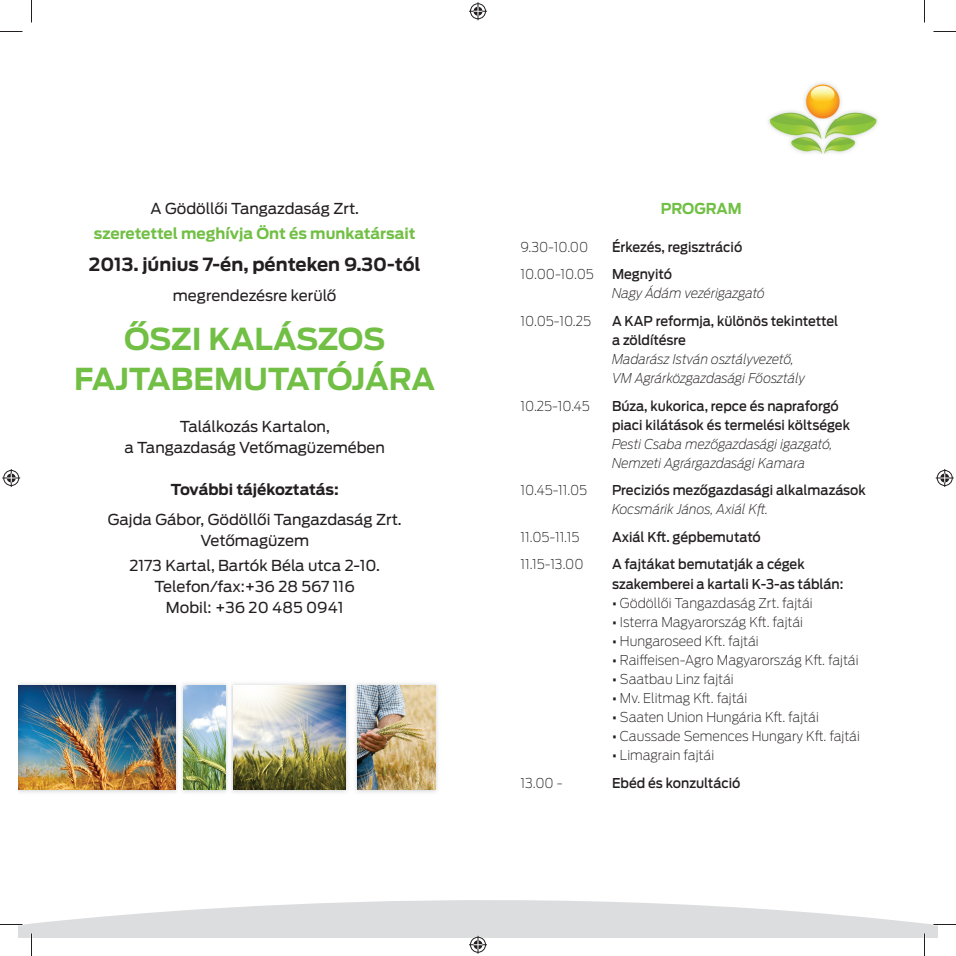
<style>
.page{position:relative;width:956px;height:956px;background:#fff}
.page>*{position:absolute;margin:0;border:0;box-sizing:border-box;transform-origin:0 0}
.t1{font:700 30px/40.5px "Ford Antenna";letter-spacing:-.01em;color:#71bf44;text-align:center}
.t2{font:700 18px "Ford Antenna";color:#231f20}
.t3{font:15px/21px "Ford Antenna";color:#231f20;text-align:center}
.t4{font:700 15px "Ford Antenna";color:#71bf44}
.t5{font:700 15px "Ford Antenna";color:#231f20}
.t6{font:700 15px "Ford Antenna";color:#71bf44;scale:.95 1}
.t7{font:200 13.5px "Ford Antenna";color:#231f20;scale:.95 1}
.t8{font:500 13.5px/19px "Ford Antenna";color:#231f20;scale:.95 1}
.t9{font:italic 200 13.5px/19px "Ford Antenna";letter-spacing:-.01em;color:#231f20;scale:.95 1}
.s1{font-weight:600}
</style>
<div class="page">
<img style="left:803px;top:82px;width:39px;height:72px">
<img style="left:768px;top:111px;width:35px;height:42px">
<img style="left:842px;top:111px;width:36px;height:42px">
<svg style="left:19px;top:900px;width:918px;height:37px;fill:#dcdddf"></svg>
<img style="left:19px;top:683px;width:209px;height:110px">
<img style="left:19px;top:686px;width:157px;height:104px">
<img style="left:179px;top:683px;width:1px;height:110px">
<img style="left:183px;top:686px;width:42px;height:104px">
<img style="left:231px;top:683px;width:117px;height:110px">
<img style="left:233px;top:686px;width:112px;height:104px">
<img style="left:355px;top:683px;width:83px;height:110px">
<img style="left:357px;top:686px;width:78px;height:104px">
<hr style="left:0;top:923px;width:23px;height:2px;background:#fff">
<hr style="left:933px;top:923px;width:23px;height:2px;background:#fff">
<hr style="left:923px;top:933px;width:2px;height:23px;background:#fff">
<svg style="left:0;top:31px;width:22px;height:1px"></svg>
<svg style="left:933px;top:31px;width:23px;height:1px"></svg>
<svg style="left:0;top:924px;width:23px;height:1px"></svg>
<svg style="left:933px;top:924px;width:23px;height:1px"></svg>
<svg style="left:31px;top:0;width:1px;height:22px"></svg>
<svg style="left:31px;top:933px;width:1px;height:23px"></svg>
<svg style="left:924px;top:0;width:1px;height:22px"></svg>
<svg style="left:924px;top:933px;width:1px;height:23px"></svg>
<svg style="left:469px;top:2px;width:18px;height:18px"></svg>
<svg style="left:469px;top:936px;width:18px;height:18px"></svg>
<svg style="left:2px;top:469px;width:18px;height:18px"></svg>
<svg style="left:936px;top:469px;width:18px;height:18px"></svg>
<p class="t3" style="left:150px;top:199px;width:210px">A Gödöllői Tangazdaság Zrt.</p>
<p class="t4" style="left:94px;top:227px;width:323px">szeretettel meghívja Önt és munkatársait</p>
<h2 class="t2" style="left:89px;top:257px;width:333px">2013. június 7-én, pénteken 9.30-tól</h2>
<p class="t3" style="left:173px;top:286px;width:165px">megrendezésre kerülő</p>
<h1 class="t1" style="left:74px;top:321px;width:362px">ŐSZI KALÁSZOS<br>FAJTABEMUTATÓJÁRA</h1>
<p class="t3" style="left:124px;top:417px;width:262px">Találkozás Kartalon,<br>a Tangazdaság Vetőmagüzemében</p>
<p class="t5" style="left:171px;top:484px;width:169px">További tájékoztatás:</p>
<p class="t3" style="left:108px;top:510px;width:295px">Gajda Gábor, Gödöllői Tangazdaság Zrt.<br>Vetőmagüzem</p>
<p class="t3" style="left:130px;top:556px;width:252px">2173 Kartal, Bartók Béla utca 2-10.<br>Telefon/fax:+36 28 567 116<br>Mobil: +36 20 485 0941</p>
<p class="t6" style="left:661px;top:202px;width:87px">PROGRAM</p>
<p class="t7" style="left:520px;top:241px;width:73px">9.30-10.00</p>
<p class="t8" style="left:612px;top:238px;width:139px">Érkezés, regisztráció</p>
<p class="t7" style="left:520px;top:269px;width:79px">10.00-10.05</p>
<p class="t8" style="left:612px;top:266px;width:65px">Megnyitó</p>
<p class="t9" style="left:612px;top:285px;width:163px">Nagy Ádám vezérigazgató</p>
<p class="t7" style="left:520px;top:315px;width:76px">10.05-10.25</p>
<p class="t8" style="left:612px;top:312px;width:240px">A KAP reformja, különös tekintettel a zöldítésre</p>
<p class="t9" style="left:612px;top:350px;width:205px">Madarász István osztályvezető,<br>VM Agrárközgazdasági Főosztály</p>
<p class="t7" style="left:520px;top:400px;width:75px">10.25-10.45</p>
<p class="t8" style="left:612px;top:397px;width:252px">Búza, kukorica, repce és napraforgó piaci kilátások és termelési költségek</p>
<p class="t9" style="left:612px;top:435px;width:234px">Pesti Csaba mezőgazdasági igazgató,<br>Nemzeti Agrárgazdasági Kamara</p>
<p class="t7" style="left:520px;top:485px;width:72px">10.45-11.05</p>
<p class="t8" style="left:612px;top:482px;width:269px">Preciziós mezőgazdasági alkalmazások</p>
<p class="t9" style="left:612px;top:501px;width:166px">Kocsmárik János, Axiál Kft.</p>
<p class="t7" style="left:520px;top:531px;width:63px">11.05-11.15</p>
<p class="t8" style="left:612px;top:528px;width:158px">Axiál Kft. gépbemutató</p>
<p class="t7" style="left:520px;top:559px;width:68px">11.15-13.00</p>
<p class="t8" style="left:612px;top:556px;width:245px">A fajtákat bemutatják a cégek szakemberei a kartali K-3-as táblán:</p>
<p class="t7" style="left:612px;top:597px;width:213px"><span class="s1">•</span> Gödöllői Tangazdaság Zrt. fajtái</p>
<p class="t7" style="left:612px;top:616px;width:203px"><span class="s1">•</span> Isterra Magyarország Kft. fajtái</p>
<p class="t7" style="left:612px;top:635px;width:156px"><span class="s1">•</span> Hungaroseed Kft. fajtái</p>
<p class="t7" style="left:612px;top:654px;width:261px"><span class="s1">•</span> Raiffeisen-Agro Magyarország Kft. fajtái</p>
<p class="t7" style="left:612px;top:673px;width:130px"><span class="s1">•</span> Saatbau Linz fajtái</p>
<p class="t7" style="left:612px;top:692px;width:144px"><span class="s1">•</span> Mv. Elitmag Kft. fajtái</p>
<p class="t7" style="left:612px;top:711px;width:219px"><span class="s1">•</span> Saaten Union Hungária Kft. fajtái</p>
<p class="t7" style="left:612px;top:730px;width:262px"><span class="s1">•</span> Caussade Semences Hungary Kft. fajtái</p>
<p class="t7" style="left:612px;top:749px;width:109px"><span class="s1">•</span> Limagrain fajtái</p>
<p class="t7" style="left:520px;top:777px;width:46px">13.00 -</p>
<p class="t8" style="left:612px;top:774px;width:137px">Ebéd és konzultáció</p>
</div>
